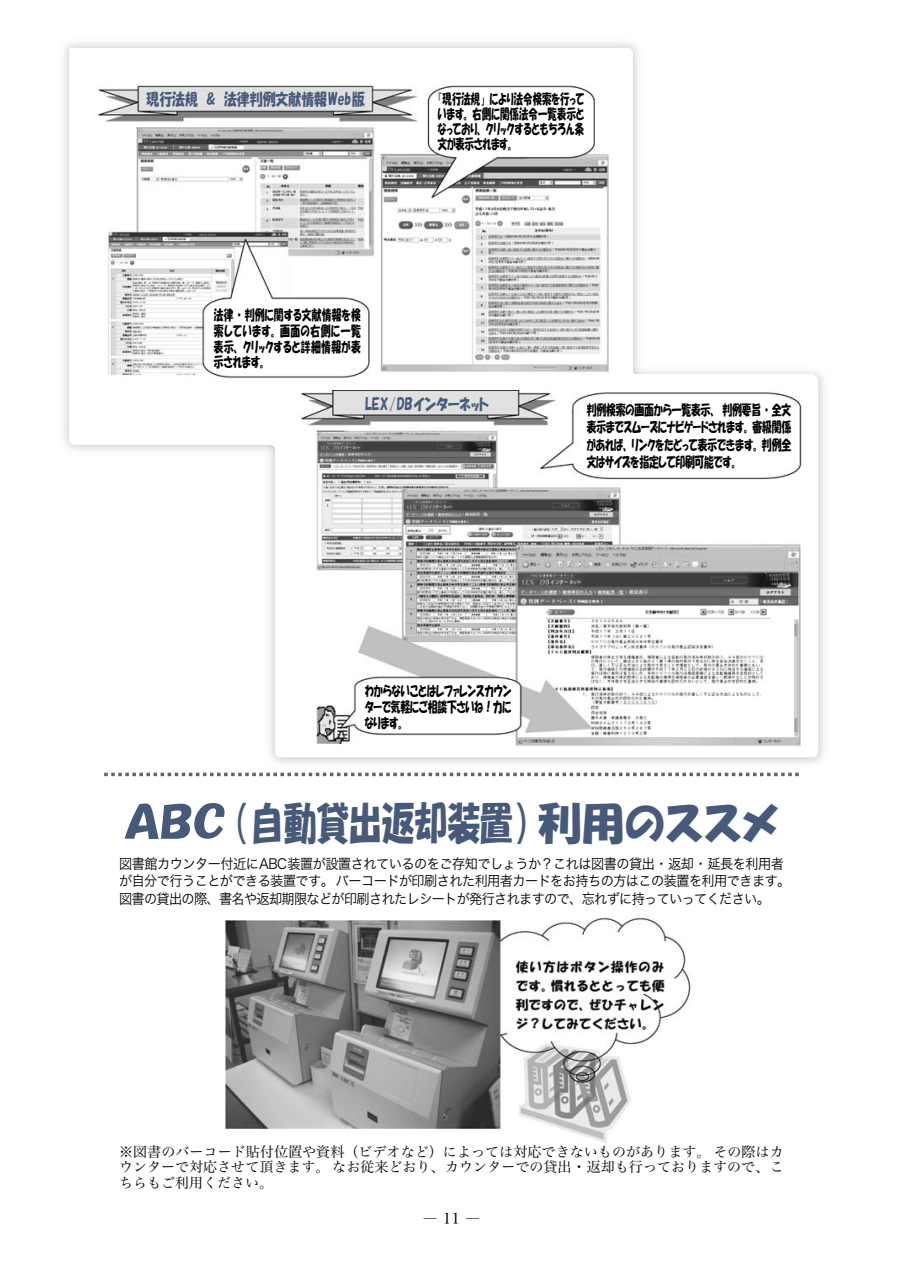
<style>
.page{position:relative;width:903px;height:1275px;background:#fff}
.page>*{position:absolute;margin:0;border:0;box-sizing:border-box;transform-origin:0 0}
.t1{font:43.75px "HGP Soei Kakupoptai";color:#485a79;scale:1.2 1}
.t2{font:16.1px "HGP Soei Kakupoptai";color:#485a79;scale:.8 1}
.t3{font:14.88px "Hira Min Pro W3";color:#000}
.t4{font:14px/15.8px "HGP Soei Kakupoptai";color:#000;text-align:justify;scale:.7 1}
.t5{font:14px/17.5px "Hira Kaku Pro W3";letter-spacing:-.04em;color:#000;scale:.94 1}
.t6{font:14px/15.8px "Hira Min Pro W3";color:#000;text-align:justify}
.t7{font:14px/14.9px "HGP Soei Kakupoptai";color:#000;text-align:justify;scale:.67 1}
</style>
<div class="page">
<svg style="left:68px;top:48px;width:750px;height:709px"></svg>
<img style="left:225px;top:917px;width:466px;height:226px">
<img style="left:289px;top:375px;width:524px;height:377px">
<img style="left:89px;top:72px;width:530px;height:317px">
<svg style="left:104px;top:773px;width:695px;height:3px"></svg>
<p class="t2" style="left:146px;top:91px;width:274px">現行法規　&amp;　法律判例文献情報Web版</p>
<p class="t4" style="left:214px;top:307px;width:211px">法律・判例に関する文献情報を検索しています。画面の右側に一覧表示、クリックすると詳細情報が表示されます。</p>
<p class="t7" style="left:438px;top:92px;width:220px">『現行法規」により法令検索を行っています。右側に関係法令一覧表示となっており、クリックするともちろん条文が表示されます。</p>
<p class="t2" style="left:365px;top:396px;width:156px">LEX/DBインターネット</p>
<p class="t4" style="left:587px;top:401px;width:294px;line-height:17.5px">判例検索の画面から一覧表示、判例要旨・全文表示までスムーズにナビゲードされます。審級関係があれば、リンクをたどって表示できます。判例全文はサイズを指定して印刷可能です。</p>
<p class="t4" style="left:365px;top:683px;width:211px">わからないことはレファレンスカウンターで気軽にご相談下さいね！力になります。</p>
<h1 class="t1" style="left:124px;top:801px;width:548px">ABC （自動貸出返却装置）利用のススメ</h1>
<p class="t5" style="left:119px;top:854px;width:716px">図書館カウンター付近にABC装置が設置されているのをご存知でしょうか？これは図書の貸出・返却・延長を利用者が自分で行うことができる装置です。バーコードが印刷された利用者カードをお持ちの方はこの装置を利用できます。図書の貸出の際、書名や返却期限などが印刷されたレシートが発行されますので、忘れずに持っていってください。</p>
<p class="t6" style="left:119px;top:1142px;width:666px">※図書のバーコード貼付位置や資料（ビデオなど）によっては対応できないものがあります。その際はカウンターで対応させて頂きます。なお従来どおり、カウンターでの貸出・返却も行っておりますので、こちらもご利用ください。</p>
<p class="t3" style="left:423px;top:1205px;width:59px">― 11 ―</p>
</div>
